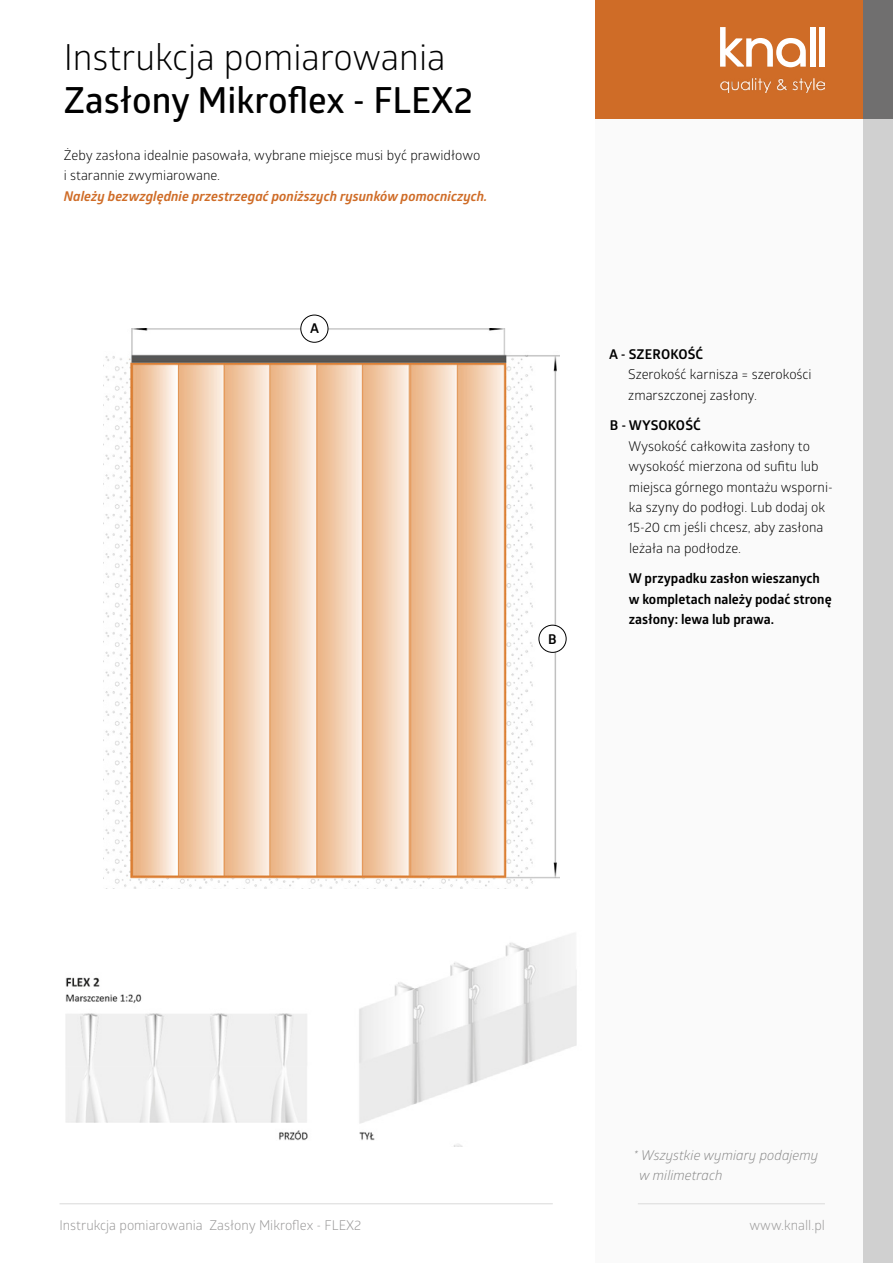
<style>
.page{position:relative;width:893px;height:1263px;background:#fff}
.page>*{position:absolute;margin:0;border:0;box-sizing:border-box;transform-origin:0 0}
.t1{font:36px "Glober";color:#000}
.t2{font:600 36px "Glober";color:#000}
.t3{font:13.5px/20.4px "Glober";color:#000}
.t4{font:700 13.5px/20.4px "Glober";color:#000}
.t5{font:italic 700 13.5px "Glober";color:#cf6c27}
.t6{font:13.5px "Glober";color:#979696}
.t7{font:italic 13.5px/20.4px "Glober";color:#878787}
</style>
<div class="page">
<div style="left:595px;top:0;width:298px;height:1263px;background:#fafafa"></div>
<hr style="left:60px;top:1203px;width:493px;height:1px;background:#dadada">
<hr style="left:638px;top:1203px;width:187px;height:1px;background:#dadada">
<div style="left:862px;top:0;width:31px;height:1263px;background:#d0d0d0"></div>
<div style="left:595px;top:0;width:298px;height:119px;background:#cf6c27"></div>
<img style="left:720px;top:78px;width:105px;height:15px">
<div style="left:862px;top:0;width:31px;height:119px;background:#706f6f"></div>
<svg style="left:720px;top:27px;width:86px;height:40px"></svg>
<div style="left:810px;top:27px;width:5px;height:40px;background:#fff"></div>
<div style="left:819px;top:27px;width:6px;height:40px;background:#fff"></div>
<img style="left:103px;top:329px;width:456px;height:559px">
<div style="left:539px;top:625px;width:27px;height:27px;background:#fff;border-radius:50%"></div>
<div style="left:539px;top:625px;width:27px;height:28px;border:1px solid #000;border-radius:50%"></div>
<div style="left:301px;top:315px;width:27px;height:27px;background:#fff;border-radius:50%"></div>
<div style="left:300px;top:315px;width:28px;height:28px;border:1px solid #000;border-radius:50%"></div>
<img style="left:65px;top:933px;width:512px;height:214px">
<h1 class="t1" style="left:64px;top:32px;width:383px">Instrukcja pomiarowania</h1>
<h1 class="t2" style="left:64px;top:75px;width:411px">Zasłony Mikroflex - FLEX2</h1>
<p class="t3" style="left:64px;top:144px;width:418px">Żeby zasłona idealnie pasowała, wybrane miejsce musi być prawidłowo i starannie zwymiarowane.</p>
<p class="t5" style="left:64px;top:187px;width:425px">Należy bezwzględnie przestrzegać poniższych rysunków pomocniczych.</p>
<p class="t4" style="left:310px;top:318px;width:10px">A</p>
<p class="t4" style="left:548px;top:628px;width:10px">B</p>
<p class="t4" style="left:609px;top:344px;width:95px">A - SZEROKOŚĆ</p>
<p class="t3" style="left:628px;top:364px;width:185px">Szerokość karnisza = szerokości zmarszczonej zasłony.</p>
<p class="t4" style="left:610px;top:415px;width:92px">B - WYSOKOŚĆ</p>
<p class="t3" style="left:628px;top:435px;width:206px">Wysokość całkowita zasłony to wysokość mierzona od sufitu lub miejsca górnego montażu wsporni&shy;ka szyny do podłogi. Lub dodaj ok<br>15-20 cm jeśli chcesz, aby zasłona leżała na podłodze.</p>
<p class="t4" style="left:629px;top:568px;width:204px">W przypadku zasłon wieszanych w kompletach należy podać stronę zasłony: lewa lub prawa.</p>
<p class="t7" style="left:639px;top:1144px;width:181px;text-indent:-5px">* Wszystkie wymiary podajemy w milimetrach</p>
<p class="t6" style="left:60px;top:1216px;width:303px">Instrukcja pomiarowania Zasłony Mikroflex - FLEX2</p>
<p class="t6" style="left:750px;top:1216px;width:77px">www.knall.pl</p>
</div>
